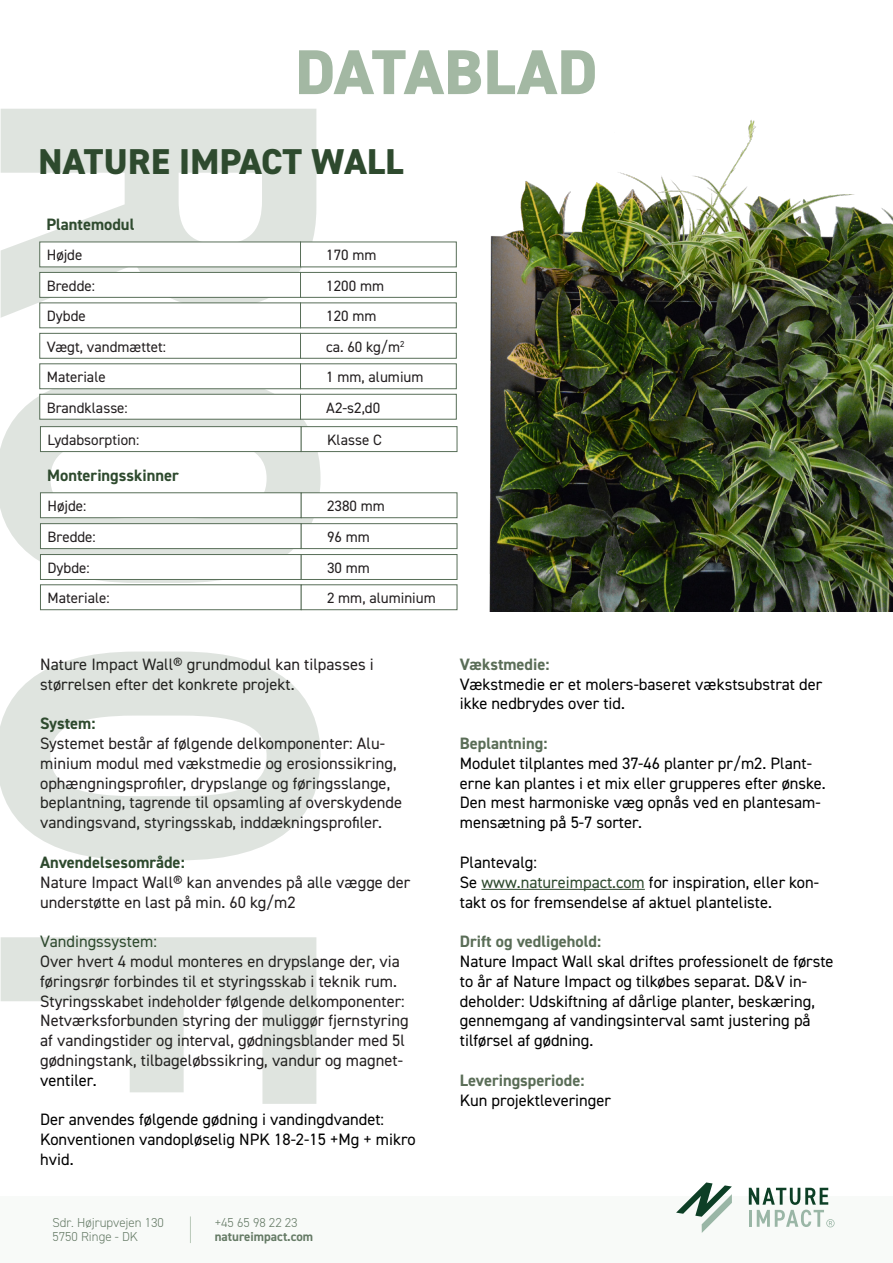
<style>
.page{position:relative;width:893px;height:1263px;background:#fff}
.page>*{position:absolute;margin:0;border:0;box-sizing:border-box;transform-origin:0 0}
.t1{font:700 condensed 457.65px "DIN2014";color:#2e4a2e}
.t2{font:800 63.45px "DIN2014";letter-spacing:.01em;color:#a3b8a3}
.t3{font:800 36px "DIN2014";letter-spacing:.01em;color:#2e4a2e}
.t4{font:16.5px/19.8px "DIN2014";color:#231f20}
.t5{font:16.5px/19.8px "DIN2014";color:#000001}
.t6{font:700 16.5px "DIN2014";color:#5a6d57}
.t7{font:700 16.5px "DIN2014";color:#2e4a2e}
.t8{font:16.5px "DIN2014";color:#2e4a2e}
.t9{font:15px "DIN2014";color:#231f20}
.t10{font:300 12.9px "DIN2014";color:#2e4a2e}
.t11{font:700 12.9px "DIN2014";color:#2e4a2e}
.s1{color:#000001}
.s2{color:#2e4a2e}
</style>
<div class="page">
<hr style="left:481px;top:889px;width:164px;height:1px;background:#2e4a2e">
<div style="left:40px;top:492px;width:262px;height:26px;border:1px solid #586e58"></div>
<div style="left:301px;top:492px;width:156px;height:26px;border:1px solid #586e58"></div>
<div style="left:40px;top:523px;width:262px;height:26px;border:1px solid #586e58"></div>
<div style="left:301px;top:523px;width:156px;height:26px;border:1px solid #586e58"></div>
<div style="left:40px;top:554px;width:262px;height:26px;border:1px solid #586e58"></div>
<div style="left:301px;top:554px;width:156px;height:26px;border:1px solid #586e58"></div>
<div style="left:40px;top:584px;width:262px;height:26px;border:1px solid #586e58"></div>
<div style="left:301px;top:584px;width:156px;height:26px;border:1px solid #586e58"></div>
<div style="left:39px;top:272px;width:262px;height:26px;border:1px solid #586e58"></div>
<div style="left:300px;top:272px;width:157px;height:26px;border:1px solid #586e58"></div>
<div style="left:39px;top:303px;width:262px;height:25px;border:1px solid #586e58"></div>
<div style="left:300px;top:303px;width:157px;height:25px;border:1px solid #586e58"></div>
<div style="left:39px;top:333px;width:262px;height:26px;border:1px solid #586e58"></div>
<div style="left:300px;top:333px;width:157px;height:26px;border:1px solid #586e58"></div>
<div style="left:39px;top:363px;width:262px;height:26px;border:1px solid #586e58"></div>
<div style="left:300px;top:363px;width:157px;height:26px;border:1px solid #586e58"></div>
<div style="left:39px;top:394px;width:262px;height:25px;border:1px solid #586e58"></div>
<div style="left:300px;top:394px;width:157px;height:25px;border:1px solid #586e58"></div>
<div style="left:40px;top:426px;width:262px;height:26px;border:1px solid #586e58"></div>
<div style="left:301px;top:426px;width:156px;height:26px;border:1px solid #586e58"></div>
<div style="left:0;top:1196px;width:893px;height:67px;background:#f8faf8"></div>
<svg style="left:676px;top:1182px;width:56px;height:51px"></svg>
<svg style="left:749px;top:1188px;width:86px;height:39px"></svg>
<img style="left:489px;top:120px;width:404px;height:491px">
<p class="t2" style="left:295px;top:30px;width:304px">DATABLAD</p>
<h1 class="t1" style="left:463px;top:82px;width:1032px;rotate:90deg">ROOF</h1>
<p class="t3" style="left:38px;top:138px;width:367px">NATURE IMPACT WALL</p>
<p class="t7" style="left:46px;top:214px;width:89px">Plantemodul</p>
<p class="t9" style="left:47px;top:246px;width:37px">Højde</p>
<p class="t9" style="left:326px;top:246px;width:52px">170 mm</p>
<p class="t9" style="left:47px;top:276px;width:50px">Bredde:</p>
<p class="t9" style="left:326px;top:276px;width:59px">1200 mm</p>
<p class="t9" style="left:47px;top:307px;width:41px">Dybde</p>
<p class="t9" style="left:326px;top:307px;width:52px">120 mm</p>
<p class="t9" style="left:47px;top:337px;width:121px">Vægt, vandmættet:</p>
<p class="t9" style="left:326px;top:337px;width:80px">ca. 60 kg/m<sup>2</sup></p>
<p class="t9" style="left:47px;top:368px;width:60px">Materiale</p>
<p class="t9" style="left:326px;top:368px;width:99px">1 mm, alumium</p>
<p class="t9" style="left:47px;top:398px;width:83px">Brandklasse:</p>
<p class="t9" style="left:326px;top:398px;width:55px">A2-s2,d0</p>
<p class="t9" style="left:48px;top:430px;width:93px">Lydabsorption:</p>
<p class="t9" style="left:327px;top:430px;width:56px">Klasse C</p>
<p class="t7" style="left:47px;top:464px;width:133px">Monteringsskinner</p>
<p class="t9" style="left:48px;top:496px;width:40px">Højde:</p>
<p class="t9" style="left:327px;top:496px;width:59px">2380 mm</p>
<p class="t9" style="left:48px;top:527px;width:50px">Bredde:</p>
<p class="t9" style="left:327px;top:527px;width:44px">96 mm</p>
<p class="t9" style="left:48px;top:558px;width:44px">Dybde:</p>
<p class="t9" style="left:327px;top:558px;width:44px">30 mm</p>
<p class="t9" style="left:48px;top:588px;width:64px">Materiale:</p>
<p class="t9" style="left:327px;top:588px;width:110px">2 mm, aluminium</p>
<p class="t4" style="left:40px;top:654px;width:335px">Nature Impact Wall® grundmodul kan tilpasses i størrelsen efter det konkrete projekt.</p>
<p class="t7" style="left:40px;top:713px;width:57px">System:</p>
<p class="t4" style="left:40px;top:733px;width:363px">Systemet består af følgende delkomponenter: Alu&shy;minium modul med vækstmedie og erosionssikring, ophængningsprofiler, drypslange og føringsslange, beplantning, tagrende til opsamling af overskydende vandingsvand, styringsskab, inddækningsprofiler.</p>
<p class="t7" style="left:40px;top:851px;width:146px">Anvendelsesområde:</p>
<p class="t4" style="left:40px;top:872px;width:372px">Nature Impact Wall® kan anvendes på alle vægge der understøtte en last på min. 60 kg/m2</p>
<p class="t8" style="left:40px;top:931px;width:118px">Vandingssystem:</p>
<p class="t4" style="left:40px;top:951px;width:370px">Over hvert 4 modul monteres en drypslange der, via føringsrør forbindes til et styringsskab i teknik rum.<br>Styringsskabet indeholder følgende delkomponenter:<br>Netværksforbunden styring der muliggør fjernstyring af vandingstider og interval, gødningsblander med 5l gødningstank, tilbageløbssikring, vandur og magnet&shy;<span class="s1">ventiler.</span></p>
<p class="t5" style="left:40px;top:1109px;width:345px">Der anvendes følgende gødning i vandingdvandet:</p>
<p class="t5" style="left:40px;top:1129px;width:377px">Konventionen vandopløselig NPK 18-2-15 +Mg + mikro hvid.</p>
<p class="t10" style="left:52px;top:1214px;width:113px">Sdr. Højrupvejen 130</p>
<p class="t10" style="left:52px;top:1229px;width:87px">5750 Ringe - DK</p>
<p class="t10" style="left:215px;top:1214px;width:84px">+45 65 98 22 23</p>
<p class="t11" style="left:215px;top:1228px;width:100px">natureimpact.com</p>
<p class="t6" style="left:460px;top:653px;width:91px">Vækstmedie:</p>
<p class="t5" style="left:460px;top:674px;width:364px">Vækstmedie er et molers-baseret vækstsubstrat der ikke nedbrydes over tid.</p>
<p class="t6" style="left:460px;top:732px;width:89px">Beplantning:</p>
<p class="t5" style="left:460px;top:753px;width:367px">Modulet tilplantes med 37-46 planter pr/m2. Plant&shy;erne kan plantes i et mix eller grupperes efter ønske.<br>Den mest harmoniske væg opnås ved en plantesam&shy;mensætning på 5-7 sorter.</p>
<p class="t5" style="left:460px;top:852px;width:361px">Plantevalg:<br>Se <span class="s2">www.natureimpact.com</span> for inspiration, eller kon&shy;takt os for fremsendelse af aktuel planteliste.</p>
<p class="t6" style="left:460px;top:930px;width:143px">Drift og vedligehold:</p>
<p class="t5" style="left:460px;top:951px;width:375px">Nature Impact Wall skal driftes professionelt de første to år af Nature Impact og tilkøbes separat. D&amp;V in&shy;deholder: Udskiftning af dårlige planter, beskæring, gennemgang af vandingsinterval samt justering på tilførsel af gødning.</p>
<p class="t6" style="left:460px;top:1069px;width:126px">Leveringsperiode:</p>
<p class="t5" style="left:460px;top:1089px;width:153px">Kun projektleveringer</p>
</div>
